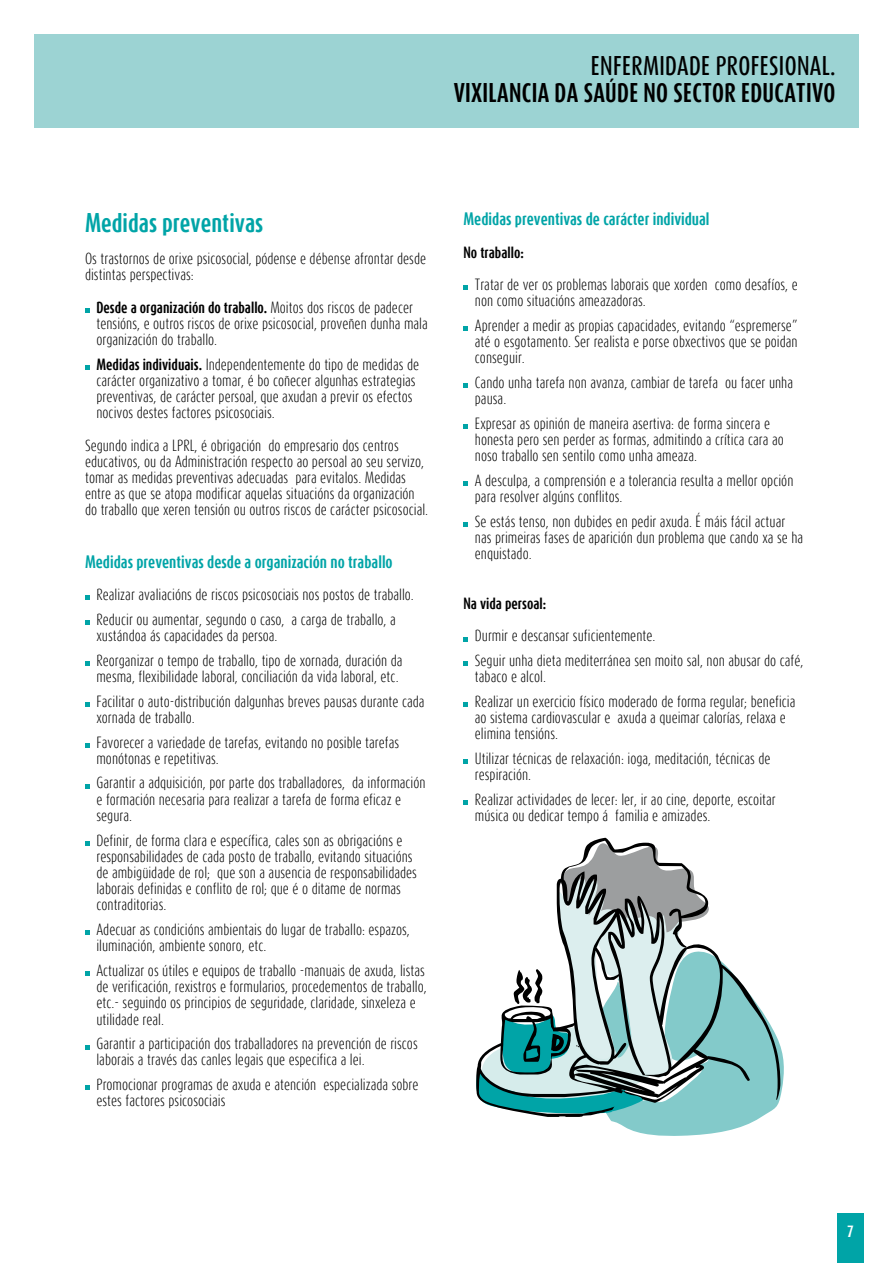
<style>
.page{position:relative;width:893px;height:1263px;background:#fff}
.page>*{position:absolute;margin:0;border:0;box-sizing:border-box;transform-origin:0 0}
.t1{font:700 22.5px "Dax Compact";letter-spacing:.015em;color:#000}
.t2{font:500 22.5px "Dax Compact";letter-spacing:.015em;color:#000}
.t3{font:700 22.5px "Dax Compact";color:#00a4a7}
.t4{font:700 15px "Dax Compact";color:#00a4a7}
.t5{font:300 13.5px/16.2px "Dax Compact";color:#000}
.t6{font:700 13.5px "Dax Compact";color:#000}
.t7{font:700 13.5px "Dax Compact";color:#fff}
.s1{font-weight:700}
</style>
<div class="page">
<div style="left:34px;top:34px;width:824px;height:94px;background:#9cd3d3"></div>
<div style="left:837px;top:1214px;width:27px;height:49px;background:#00a4a7"></div>
<svg style="left:85px;top:308px;width:4px;height:4px"></svg>
<svg style="left:85px;top:365px;width:4px;height:5px"></svg>
<svg style="left:85px;top:596px;width:4px;height:4px"></svg>
<svg style="left:85px;top:620px;width:4px;height:5px"></svg>
<svg style="left:85px;top:661px;width:4px;height:5px"></svg>
<svg style="left:85px;top:702px;width:4px;height:5px"></svg>
<svg style="left:85px;top:743px;width:4px;height:4px"></svg>
<svg style="left:85px;top:784px;width:4px;height:4px"></svg>
<svg style="left:85px;top:841px;width:4px;height:4px"></svg>
<svg style="left:85px;top:931px;width:4px;height:4px"></svg>
<svg style="left:85px;top:971px;width:4px;height:5px"></svg>
<svg style="left:85px;top:1045px;width:4px;height:4px"></svg>
<svg style="left:85px;top:1086px;width:4px;height:4px"></svg>
<svg style="left:463px;top:286px;width:5px;height:4px"></svg>
<svg style="left:463px;top:327px;width:5px;height:4px"></svg>
<svg style="left:463px;top:384px;width:5px;height:4px"></svg>
<svg style="left:463px;top:425px;width:5px;height:4px"></svg>
<svg style="left:463px;top:482px;width:5px;height:4px"></svg>
<svg style="left:463px;top:523px;width:5px;height:4px"></svg>
<svg style="left:463px;top:637px;width:5px;height:4px"></svg>
<svg style="left:463px;top:661px;width:5px;height:5px"></svg>
<svg style="left:463px;top:702px;width:5px;height:5px"></svg>
<svg style="left:463px;top:759px;width:5px;height:5px"></svg>
<svg style="left:463px;top:800px;width:5px;height:5px"></svg>
<svg style="left:476px;top:837px;width:308px;height:299px"></svg>
<h1 class="t2" style="left:591px;top:52px;width:246px">ENFERMIDADE PROFESIONAL.</h1>
<h1 class="t1" style="left:454px;top:79px;width:383px">Vixilancia da Saúde no Sector Educativo</h1>
<h1 class="t3" style="left:85px;top:208px;width:180px">Medidas preventivas</h1>
<p class="t5" style="left:85px;top:250px;width:343px">Os trastornos de orixe psicosocial, pódense e débense afrontar desde distintas perspectivas:</p>
<p class="t5" style="left:96px;top:299px;width:333px"><span class="s1">Desde a organización do traballo.</span> Moitos dos riscos de padecer tensións, e outros riscos de orixe psicosocial, proveñen dunha mala organización do traballo.</p>
<p class="t5" style="left:96px;top:356px;width:324px"><span class="s1">Medidas individuais.</span> Independentemente do tipo de medidas de carácter organizativo a tomar, é bo coñecer algunhas estrategias preventivas, de carácter persoal, que axudan a previr os efectos nocivos destes factores psicosociais.</p>
<p class="t5" style="left:85px;top:437px;width:345px">Segundo indica a LPRL, é obrigación do empresario dos centros educativos, ou da Administración respecto ao persoal ao seu servizo, tomar as medidas preventivas adecuadas para evitalos. Medidas entre as que se atopa modificar aquelas situacións da organización do traballo que xeren tensión ou outros riscos de carácter psicosocial.</p>
<p class="t4" style="left:85px;top:552px;width:309px">Medidas preventivas desde a organización no traballo</p>
<p class="t5" style="left:96px;top:582px;width:319px;line-height:24.8px">Realizar avaliacións de riscos psicosociais nos postos de traballo.<br>Reducir ou aumentar, segundo o caso, a carga de traballo, a</p>
<p class="t5" style="left:96px;top:623px;width:308px;line-height:24.8px">xustándoa ás capacidades da persoa.<br>Reorganizar o tempo de traballo, tipo de xornada, duración da</p>
<p class="t5" style="left:96px;top:664px;width:330px;line-height:24.8px">mesma, flexibilidade laboral, conciliación da vida laboral, etc.<br>Facilitar o auto-distribución dalgunhas breves pausas durante cada</p>
<p class="t5" style="left:96px;top:704px;width:304px;line-height:24.8px">xornada de traballo.<br>Favorecer a variedade de tarefas, evitando no posible tarefas</p>
<p class="t5" style="left:96px;top:745px;width:331px;line-height:24.8px">monótonas e repetitivas.<br>Garantir a adquisición, por parte dos traballadores, da información</p>
<p class="t5" style="left:96px;top:791px;width:306px">e formación necesaria para realizar a tarefa de forma eficaz e segura.</p>
<p class="t5" style="left:96px;top:831px;width:322px">Definir, de forma clara e específica, cales son as obrigacións e responsabilidades de cada posto de traballo, evitando situacións de ambigüidade de rol; que son a ausencia de responsabilidades laborais definidas e conflito de rol; que é o ditame de normas contraditorias.</p>
<p class="t5" style="left:96px;top:921px;width:315px">Adecuar as condicións ambientais do lugar de traballo: espazos, iluminación, ambiente sonoro, etc.</p>
<p class="t5" style="left:96px;top:962px;width:332px">Actualizar os útiles e equipos de traballo -manuais de axuda, listas de verificación, rexistros e formularios, procedementos de traballo, etc.- seguindo os principios de seguridade, claridade, sinxeleza e utilidade real.</p>
<p class="t5" style="left:96px;top:1035px;width:323px">Garantir a participación dos traballadores na prevención de riscos laborais a través das canles legais que especifica a lei.</p>
<p class="t5" style="left:96px;top:1076px;width:324px">Promocionar programas de axuda e atención especializada sobre estes factores psicosociais</p>
<p class="t4" style="left:463px;top:209px;width:248px">Medidas preventivas de carácter individual</p>
<p class="t6" style="left:463px;top:243px;width:62px">No traballo:</p>
<p class="t5" style="left:475px;top:276px;width:324px">Tratar de ver os problemas laborais que xorden como desafíos, e non como situacións ameazadoras.</p>
<p class="t5" style="left:475px;top:317px;width:324px;text-align:justify">Aprender a medir as propias capacidades, evitando “espremerse” até o esgotamento. Ser realista e porse obxectivos que se poidan conseguir.</p>
<p class="t5" style="left:475px;top:374px;width:320px">Cando unha tarefa non avanza, cambiar de tarefa ou facer unha pausa.</p>
<p class="t5" style="left:475px;top:415px;width:310px">Expresar as opinión de maneira asertiva: de forma sincera e honesta pero sen perder as formas, admitindo a crítica cara ao noso traballo sen sentilo como unha ameaza.</p>
<p class="t5" style="left:475px;top:472px;width:320px">A desculpa, a comprensión e a tolerancia resulta a mellor opción para resolver algúns conflitos.</p>
<p class="t5" style="left:475px;top:513px;width:330px">Se estás tenso, non dubides en pedir axuda. É máis fácil actuar nas primeiras fases de aparición dun problema que cando xa se ha enquistado.</p>
<p class="t6" style="left:463px;top:594px;width:84px">Na vida persoal:</p>
<p class="t5" style="left:475px;top:623px;width:330px;line-height:24.8px">Durmir e descansar suficientemente.<br>Seguir unha dieta mediterránea sen moito sal, non abusar do café,</p>
<p class="t5" style="left:475px;top:664px;width:322px;line-height:24.8px">tabaco e alcol.<br>Realizar un exercicio físico moderado de forma regular; beneficia</p>
<p class="t5" style="left:475px;top:709px;width:312px">ao sistema cardiovascular e axuda a queimar calorías, relaxa e elimina tensións.</p>
<p class="t5" style="left:475px;top:750px;width:297px">Utilizar técnicas de relaxación: ioga, meditación, técnicas de respiración.</p>
<p class="t5" style="left:475px;top:791px;width:302px">Realizar actividades de lecer: ler, ir ao cine, deporte, escoitar música ou dedicar tempo á familia e amizades.</p>
<p class="t7" style="left:847px;top:1222px;width:8px">7</p>
</div>
